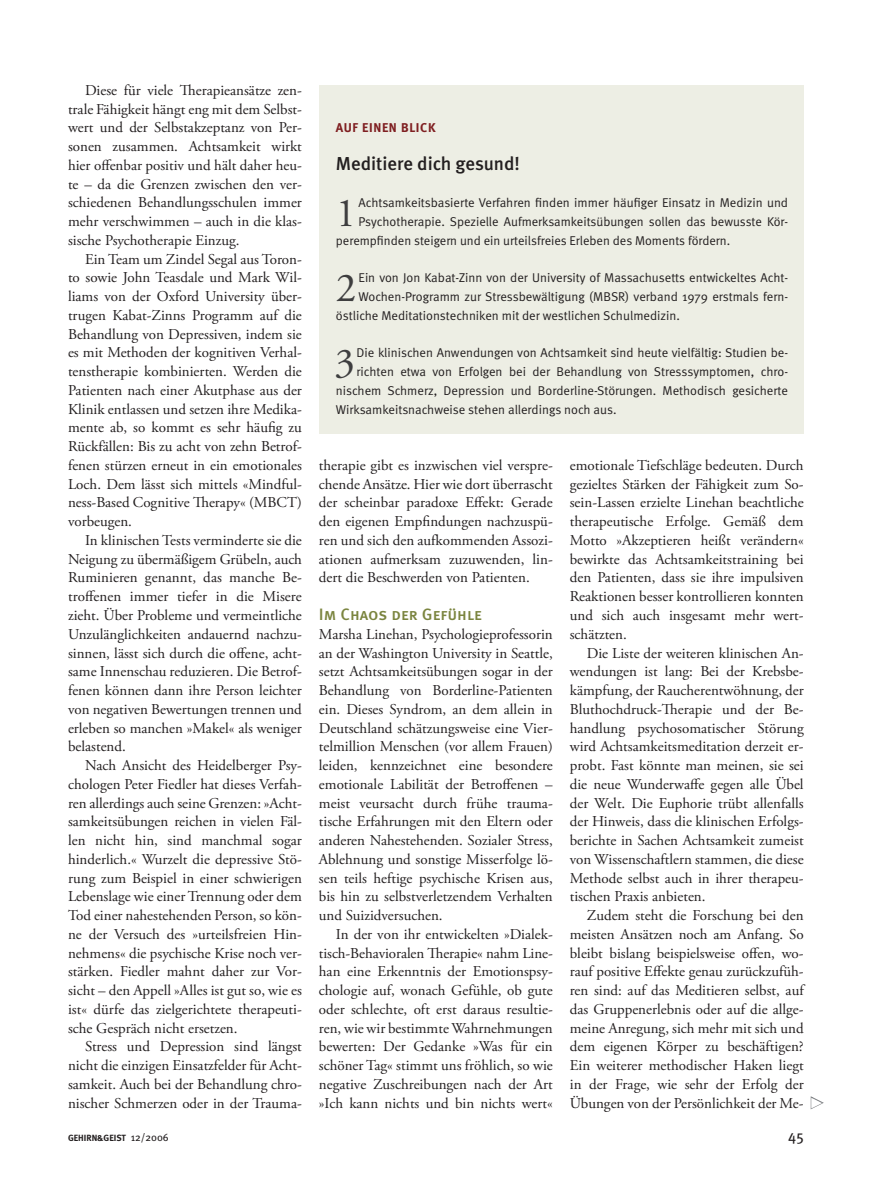
<style>
.page{position:relative;width:893px;height:1191px;background:#fff}
.page>*{position:absolute;margin:0;border:0;box-sizing:border-box;transform-origin:0 0}
.t1{font:41.1px "Adobe Garamond Pro";color:#3e3e3f}
.t2{font:500 18.75px "Meta";color:#231f20}
.t3{font:16.5px "Meta Medium Caps";color:#7b8540}
.t4{font:15px/18.8px "Adobe Garamond Pro";color:#231f20;text-align:justify}
.t5{font:15px "Meta Book Caps";color:#231f20}
.t6{font:12.75px "Meta Normal";color:#231f20}
.t7{font:700 12.75px "Meta";letter-spacing:.05em;color:#7f1f21}
.t8{font:700 9px "Meta";color:#231f20}
.s1{font-family:"Meta Book Caps";font-weight:400;font-size:10.5px}
</style>
<div class="page">
<div style="left:319px;top:85px;width:485px;height:349px;background:#edeee4"></div>
<p class="t4" style="left:68px;top:82px;width:235px;text-indent:17px">Diese für viele Therapieansätze zen&shy;trale Fähigkeit hängt eng mit dem Selbst&shy;wert und der Selbstakzeptanz von Per&shy;sonen zusammen. Achtsamkeit wirkt hier offenbar positiv und hält daher heu&shy;te – da die Grenzen zwischen den ver&shy;schiedenen Behandlungsschulen immer mehr verschwimmen – auch in die klas&shy;sische Psychotherapie Einzug.</p>
<p class="t4" style="left:68px;top:251px;width:235px;text-indent:17px">Ein Team um Zindel Segal aus Toron&shy;to sowie John Teasdale und Mark Wil&shy;liams von der Oxford University über&shy;trugen Kabat-Zinns Programm auf die Behandlung von Depressiven, indem sie es mit Methoden der kognitiven Verhal&shy;tenstherapie kombinierten. Werden die Patienten nach einer Akutphase aus der Klinik entlassen und setzen ihre Medika&shy;mente ab, so kommt es sehr häufig zu Rückfällen: Bis zu acht von zehn Betrof&shy;fenen stürzen erneut in ein emotionales Loch. Dem lässt sich mittels «Mindful&shy;ness-Based Cognitive Therapy« (MBCT) vorbeugen.</p>
<p class="t4" style="left:68px;top:532px;width:235px;text-indent:17px">In klinischen Tests verminderte sie die Neigung zu übermäßigem Grübeln, auch Ruminieren genannt, das manche Be&shy;troffenen immer tiefer in die Misere zieht. Über Probleme und vermeintliche Unzulänglichkeiten andauernd nachzu&shy;sinnen, lässt sich durch die offene, acht&shy;same Innenschau reduzieren. Die Betrof&shy;fenen können dann ihre Person leichter von negativen Bewertungen trennen und erleben so manchen »Makel« als weniger belastend.</p>
<p class="t4" style="left:68px;top:757px;width:235px;text-indent:17px">Nach Ansicht des Heidelberger Psy&shy;chologen Peter Fiedler hat dieses Verfah&shy;ren allerdings auch seine Grenzen: »Acht&shy;samkeitsübungen reichen in vielen Fäl&shy;len nicht hin, sind manchmal sogar hinderlich.« Wurzelt die depressive Stö&shy;rung zum Beispiel in einer schwierigen Lebenslage wie einer Trennung oder dem Tod einer nahestehenden Person, so kön&shy;ne der Versuch des »urteilsfreien Hin&shy;nehmens« die psychische Krise noch ver&shy;stärken. Fiedler mahnt daher zur Vor&shy;sicht – den Appell »Alles ist gut so, wie es ist« dürfe das zielgerichtete therapeuti&shy;sche Gespräch nicht ersetzen.</p>
<p class="t4" style="left:68px;top:1038px;width:235px;text-indent:17px">Stress und Depression sind längst nicht die einzigen Einsatzfelder für Acht&shy;samkeit. Auch bei der Behandlung chro&shy;nischer Schmerzen oder in der Trauma-</p>
<p class="t7" style="left:336px;top:123px;width:101px">AUF EINEN BLICK</p>
<p class="t2" style="left:336px;top:156px;width:185px">Meditiere dich gesund!</p>
<h1 class="t1" style="left:336px;top:197px;width:22px">1</h1>
<p class="t6" style="left:358px;top:198px;width:431px">Achtsamkeitsbasierte Verfahren finden immer häufiger Einsatz in Medizin und</p>
<p class="t6" style="left:358px;top:217px;width:431px">Psychotherapie. Spezielle Aufmerksamkeitsübungen sollen das bewusste Kör-</p>
<p class="t6" style="left:336px;top:236px;width:396px">perempfinden steigern und ein urteilsfreies Erleben des Moments fördern.</p>
<h1 class="t1" style="left:336px;top:272px;width:22px">2</h1>
<p class="t6" style="left:358px;top:273px;width:431px">Ein von Jon Kabat-Zinn von der University of Massachusetts entwickeltes Acht-</p>
<p class="t6" style="left:358px;top:292px;width:431px">Wochen-Programm zur Stressbewältigung (MBSR) verband 1979 erstmals fern-</p>
<p class="t6" style="left:336px;top:311px;width:345px">östliche Meditationstechniken mit der westlichen Schulmedizin.</p>
<h1 class="t1" style="left:334px;top:347px;width:22px">3</h1>
<p class="t6" style="left:357px;top:348px;width:433px">Die klinischen Anwendungen von Achtsamkeit sind heute vielfältig: Studien be-</p>
<p class="t6" style="left:357px;top:367px;width:433px">richten etwa von Erfolgen bei der Behandlung von Stresssymptomen, chro-</p>
<p class="t6" style="left:336px;top:386px;width:454px">nischem Schmerz, Depression und Borderline-Störungen. Methodisch gesicherte</p>
<p class="t6" style="left:336px;top:404px;width:282px">Wirksamkeitsnachweise stehen allerdings noch aus.</p>
<p class="t4" style="left:319px;top:457px;width:235px">therapie gibt es inzwischen viel verspre&shy;chende Ansätze. Hier wie dort überrascht der scheinbar paradoxe Effekt: Gerade den eigenen Empfindungen nachzuspü&shy;ren und sich den aufkommenden Assozi&shy;ationen aufmerksam zuzuwenden, lin&shy;dert die Beschwerden von Patienten.</p>
<p class="t3" style="left:319px;top:604px;width:164px">Im Chaos der Gefühle</p>
<p class="t4" style="left:319px;top:626px;width:235px">Marsha Linehan, Psychologieprofessorin an der Washington University in Seattle, setzt Achtsamkeitsübungen sogar in der Behandlung von Borderline-Patienten ein. Dieses Syndrom, an dem allein in Deutschland schätzungsweise eine Vier&shy;telmillion Menschen (vor allem Frauen) leiden, kennzeichnet eine besondere emotionale Labilität der Betroffenen – meist veursacht durch frühe trauma&shy;tische Erfahrungen mit den Eltern oder anderen Nahestehenden. Sozialer Stress, Ablehnung und sonstige Misserfolge lö&shy;sen teils heftige psychische Krisen aus, bis hin zu selbstverletzendem Verhalten und Suizidversuchen.</p>
<p class="t4" style="left:319px;top:926px;width:235px;text-indent:17px">In der von ihr entwickelten »Dialek&shy;tisch-Behavioralen Therapie« nahm Line&shy;han eine Erkenntnis der Emotionspsy&shy;chologie auf, wonach Gefühle, ob gute oder schlechte, oft erst daraus resultie&shy;ren, wie wir bestimmte Wahrnehmungen bewerten: Der Gedanke »Was für ein schöner Tag« stimmt uns fröhlich, so wie negative Zuschreibungen nach der Art »Ich kann nichts und bin nichts wert«</p>
<p class="t4" style="left:570px;top:457px;width:235px">emotionale Tiefschläge bedeuten. Durch gezieltes Stärken der Fähigkeit zum So&shy;sein-Lassen erzielte Linehan beachtliche therapeutische Erfolge. Gemäß dem Motto »Akzeptieren heißt verändern« bewirkte das Achtsamkeitstraining bei den Patienten, dass sie ihre impulsiven Reaktionen besser kontrollieren konnten und sich auch insgesamt mehr wert&shy;schätzten.</p>
<p class="t4" style="left:570px;top:645px;width:235px;text-indent:17px">Die Liste der weiteren klinischen An&shy;wendungen ist lang: Bei der Krebsbe&shy;kämpfung, der Raucherentwöhnung, der Bluthochdruck-Therapie und der Be&shy;handlung psychosomatischer Störung wird Achtsamkeitsmeditation derzeit er&shy;probt. Fast könnte man meinen, sie sei die neue Wunderwaffe gegen alle Übel der Welt. Die Euphorie trübt allenfalls der Hinweis, dass die klinischen Erfolgs&shy;berichte in Sachen Achtsamkeit zumeist von Wissenschaftlern stammen, die diese Methode selbst auch in ihrer therapeu&shy;tischen Praxis anbieten.</p>
<p class="t4" style="left:570px;top:907px;width:235px;text-indent:17px">Zudem steht die Forschung bei den meisten Ansätzen noch am Anfang. So bleibt bislang beispielsweise offen, wo&shy;rauf positive Effekte genau zurückzufüh&shy;ren sind: auf das Meditieren selbst, auf das Gruppenerlebnis oder auf die allge&shy;meine Anregung, sich mehr mit sich und dem eigenen Körper zu beschäftigen?<br>Ein weiterer methodischer Haken liegt in der Frage, wie sehr der Erfolg der Übungen von der Persönlichkeit der Me-</p>
<p class="t8" style="left:68px;top:1134px;width:102px">GEHIRN&amp;GEIST <span class="s1">12/2006</span></p>
<p class="t5" style="left:788px;top:1127px;width:17px">45</p>
</div>
